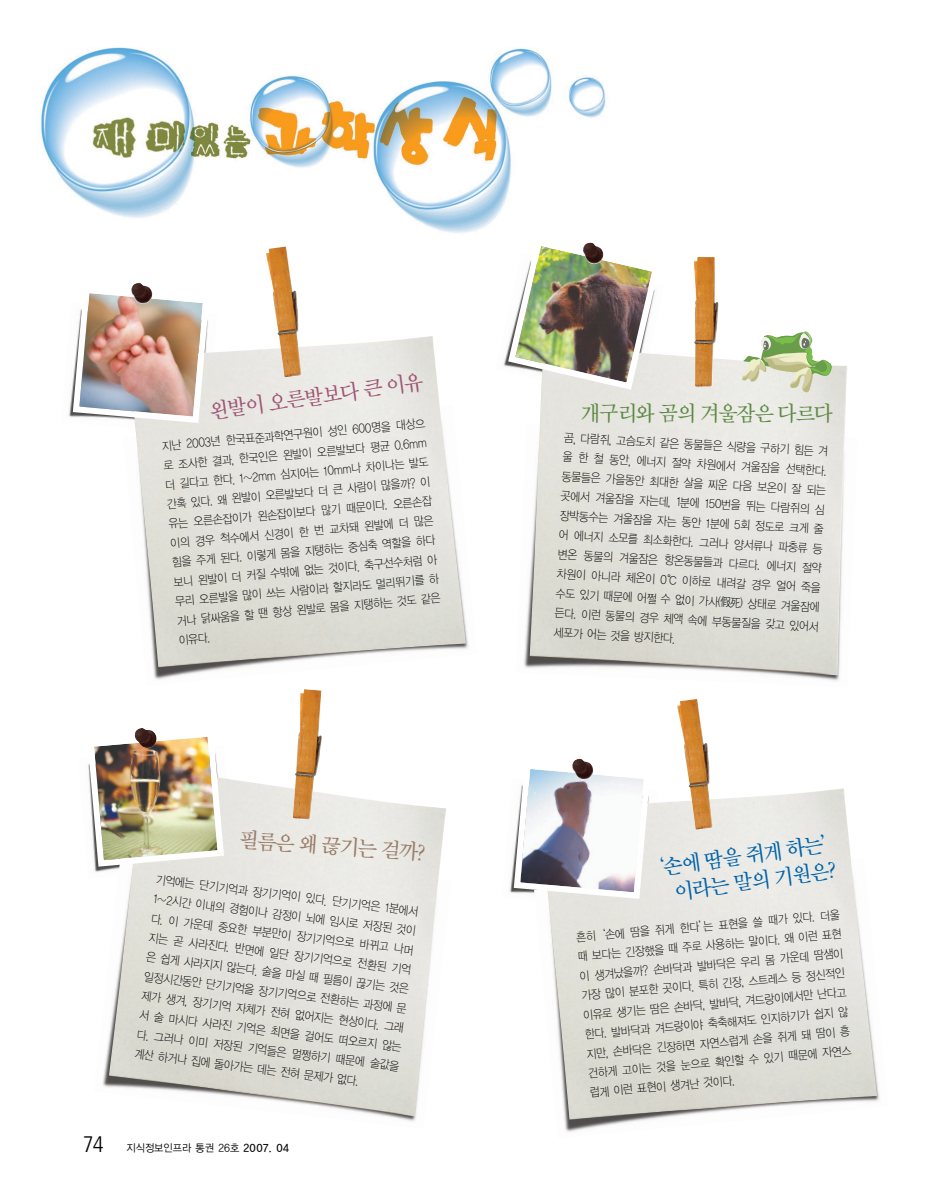
<style>
.page{position:relative;width:935px;height:1191px;background:#fff}
.page>*{position:absolute;margin:0;border:0;box-sizing:border-box;transform-origin:0 0}
.t1{font:22.5px/26.2px "Sand Tm";color:#0063aa;scale:.95 1}
.t2{font:22.5px "Sand Tm";letter-spacing:-.05em;color:#5d8943;scale:.95 1}
.t3{font:22.5px "Sand Tm";color:#9e5474;scale:.95 1}
.t4{font:22.5px "Sand Tm";color:#987c68;scale:.95 1}
.t5{font:12px/19.5px "YGO11";color:#000;text-align:justify;scale:.9 1}
.t6{font:10.5px "YGO12";letter-spacing:-.07em;color:#000;scale:.95 1}
.s1{font-family:"Frutiger";font-weight:300;font-stretch:condensed;font-size:22.5px}
.s2{font-family:"YGO13"}
</style>
<div class="page">
<img style="left:41px;top:47px;width:566px;height:186px">
<img style="left:153px;top:629px;width:316px;height:51px">
<img style="left:135px;top:336px;width:331px;height:331px">
<img style="left:266px;top:246px;width:35px;height:132px">
<img style="left:70px;top:293px;width:142px;height:133px">
<img style="left:130px;top:283px;width:24px;height:22px">
<img style="left:109px;top:779px;width:337px;height:337px">
<img style="left:293px;top:689px;width:29px;height:131px">
<img style="left:88px;top:737px;width:139px;height:133px">
<img style="left:134px;top:728px;width:24px;height:21px">
<img style="left:564px;top:1080px;width:316px;height:52px">
<img style="left:548px;top:788px;width:329px;height:332px">
<img style="left:677px;top:699px;width:35px;height:131px">
<svg style="left:510px;top:769px;width:143px;height:133px"></svg>
<img style="left:571px;top:758px;width:24px;height:22px">
<img style="left:524px;top:591px;width:316px;height:90px">
<img style="left:529px;top:355px;width:318px;height:320px">
<img style="left:693px;top:257px;width:25px;height:130px">
<img style="left:504px;top:246px;width:159px;height:147px">
<img style="left:582px;top:242px;width:23px;height:24px">
<svg style="left:741px;top:331px;width:91px;height:63px"></svg>
<h1 class="t3" style="left:208px;top:401px;width:229px;rotate:-8deg">왼발이 오른발보다 큰 이유</h1>
<p class="t5" style="left:160px;top:437px;width:296px;rotate:-5deg">지난 2003년 한국표준과학연구원이 성인 600명을 대상으 로 조사한 결과, 한국인은 왼발이 오른발보다 평균 0.6mm 더 길다고 한다. 1~2mm 심지어는 10mm나 차이나는 발도 간혹 있다. 왜 왼발이 오른발보다 더 큰 사람이 많을까? 이 유는 오른손잡이가 왼손잡이보다 많기 때문이다. 오른손잡 이의 경우 척수에서 신경이 한 번 교차돼 왼발에 더 많은 힘을 주게 된다. 이렇게 몸을 지탱하는 중심축 역할을 하다 보니 왼발이 더 커질 수밖에 없는 것이다. 축구선수처럼 아 무리 오른발을 많이 쓰는 사람이라 할지라도 멀리뛰기를 하 거나 닭싸움을 할 땐 항상 왼발로 몸을 지탱하는 것도 같은 이유다.</p>
<h1 class="t4" style="left:240px;top:829px;width:197px;rotate:4deg">필름은 왜 끊기는 걸까?</h1>
<p class="t5" style="left:157px;top:870px;width:296px;rotate:7deg">기억에는 단기기억과 장기기억이 있다. 단기기억은 1분에서 1~2시간 이내의 경험이나 감정이 뇌에 임시로 저장된 것이 다. 이 가운데 중요한 부분만이 장기기억으로 바뀌고 나머 지는 곧 사라진다. 반면에 일단 장기기억으로 전환된 기억 은 쉽게 사라지지 않는다. 술을 마실 때 필름이 끊기는 것은 일정시간동안 단기기억을 장기기억으로 전환하는 과정에 문 제가 생겨, 장기기억 자체가 전혀 없어지는 현상이다. 그래 서 술 마시다 사라진 기억은 최면을 걸어도 떠오르지 않는 다. 그러나 이미 저장된 기억들은 멀쩡하기 때문에 술값을 계산 하거나 집에 돌아가는 데는 전혀 문제가 없다.</p>
<p class="t6" style="left:83px;top:1143px;width:219px"><span class="s1">74</span> 지식정보인프라 통권 26호 <span class="s2">2007. 04</span></p>
<h1 class="t2" style="left:581px;top:403px;width:267px">개구리와 곰의 겨울잠은 다르다</h1>
<p class="t5" style="left:564px;top:428px;width:296px;rotate:3deg">곰, 다람쥐, 고슴도치 같은 동물들은 식량을 구하기 힘든 겨 울 한 철 동안, 에너지 절약 차원에서 겨울잠을 선택한다. 동물들은 가을동안 최대한 살을 찌운 다음 보온이 잘 되는 곳에서 겨울잠을 자는데, 1분에 150번을 뛰는 다람쥐의 심 장박동수는 겨울잠을 자는 동안 1분에 5회 정도로 크게 줄 어 에너지 소모를 최소화한다. 그러나 양서류나 파충류 등 변온 동물의 겨울잠은 항온동물들과 다르다. 에너지 절약 차원이 아니라 체온이 0℃ 이하로 내려갈 경우 얼어 죽을 수도 있기 때문에 어쩔 수 없이 가사(假死) 상태로 겨울잠에 든다. 이런 동물의 경우 체액 속에 부동물질을 갖고 있어서 세포가 어는 것을 방지한다.</p>
<h1 class="t1" style="left:669px;top:854px;width:183px;text-indent:-26px;rotate:-8deg">‘손에 땀을 쥐게 하는’ 이라는 말의 기원은?</h1>
<p class="t5" style="left:575px;top:928px;width:296px;rotate:-5deg">흔히‘손에 땀을 쥐게 한다’는 표현을 쓸 때가 있다. 더울 때 보다는 긴장했을 때 주로 사용하는 말이다. 왜 이런 표현 이 생겨났을까? 손바닥과 발바닥은 우리 몸 가운데 땀샘이 가장 많이 분포한 곳이다. 특히 긴장, 스트레스 등 정신적인 이유로 생기는 땀은 손바닥, 발바닥, 겨드랑이에서만 난다고 한다. 발바닥과 겨드랑이야 축축해져도 인지하기가 쉽지 않 지만, 손바닥은 긴장하면 자연스럽게 손을 쥐게 돼 땀이 흥 건하게 고이는 것을 눈으로 확인할 수 있기 때문에 자연스 럽게 이런 표현이 생겨난 것이다.</p>
</div>
